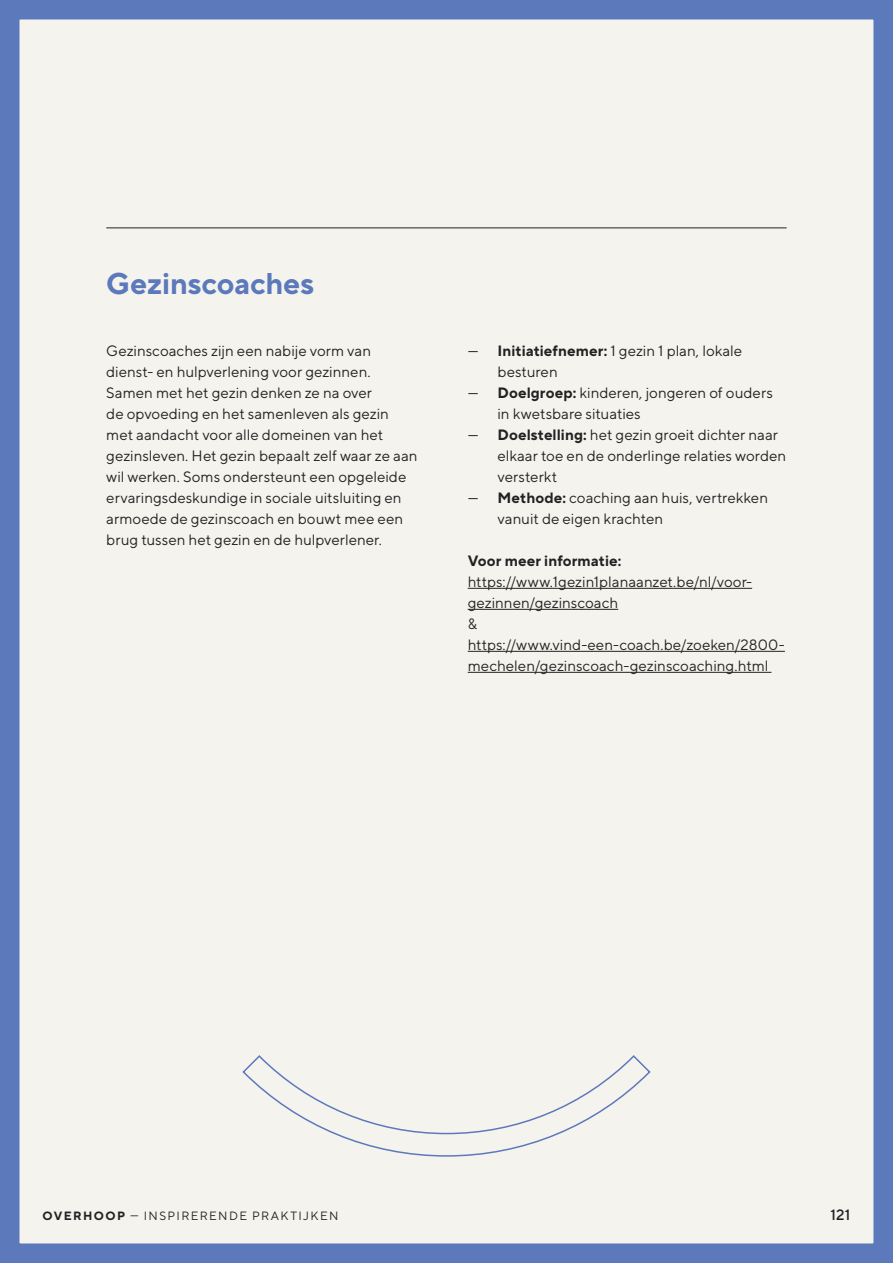
<style>
.page{position:relative;width:893px;height:1263px;background:#f5f3ee}
.page>*{position:absolute;margin:0;border:0;box-sizing:border-box;transform-origin:0 0}
.t1{font:700 30px "TT Norms Pro";letter-spacing:-.005em;color:#5c79bb}
.t2{font:15px/21px "TT Norms Pro";letter-spacing:.005em;color:#232222}
.t3{font:700 15px "TT Norms Pro";letter-spacing:.005em;color:#232222}
.t4{font:500 15px "TT Norms Pro";color:#232222}
.t5{font:12px "TT Norms Pro";letter-spacing:.115em;color:#232222}
.s1{font-weight:700}
</style>
<div class="page">
<div style="left:0;top:0;width:893px;height:1263px;border:20px solid #5c79bb"></div>
<svg style="left:242px;top:1055px;width:409px;height:102px"></svg>
<hr style="left:106px;top:227px;width:681px;height:1px;background:#232222">
<hr style="left:468px;top:588px;width:284px;height:1px;background:#232222">
<hr style="left:468px;top:609px;width:150px;height:1px;background:#232222">
<hr style="left:468px;top:651px;width:317px;height:1px;background:#232222">
<hr style="left:468px;top:672px;width:303px;height:1px;background:#232222">
<h1 class="t1" style="left:106px;top:264px;width:209px">Gezinscoaches</h1>
<p class="t2" style="left:106px;top:339px;width:313px">Gezinscoaches zijn een nabije vorm van dienst- en hulpverlening voor gezinnen.<br>Samen met het gezin denken ze na over<br>de opvoeding en het samenleven als gezin met aandacht voor alle domeinen van het gezinsleven. Het gezin bepaalt zelf waar ze aan wil werken. Soms ondersteunt een opgeleide ervaringsdeskundige in sociale uitsluiting en armoede de gezinscoach en bouwt mee een brug tussen het gezin en de hulpverlener.</p>
<p class="t2" style="left:497px;top:339px;width:246px;text-indent:-30px">— <span class="s1">Initiatiefnemer:</span> 1 gezin 1 plan, lokale besturen</p>
<p class="t2" style="left:497px;top:381px;width:277px;text-indent:-30px">— <span class="s1">Doelgroep:</span> kinderen, jongeren of ouders in kwetsbare situaties</p>
<p class="t2" style="left:497px;top:423px;width:290px;text-indent:-30px">— <span class="s1">Doelstelling:</span> het gezin groeit dichter naar elkaar toe en de onderlinge relaties worden versterkt</p>
<p class="t2" style="left:497px;top:486px;width:272px;text-indent:-30px">— <span class="s1">Methode:</span> coaching aan huis, vertrekken vanuit de eigen krachten</p>
<p class="t3" style="left:468px;top:551px;width:155px">Voor meer informatie:</p>
<p class="t2" style="left:468px;top:570px;width:319px">https://www.1gezin1planaanzet.be/nl/voor&shy;gezinnen/gezinscoach<br>&amp; https://www.vind-een-coach.be/zoeken/2800- mechelen/gezinscoach-gezinscoaching.html</p>
<p class="t5" style="left:43px;top:1208px;width:297px"><span class="s1">OVERHOOP</span> — INSPIRERENDE PRAKTIJKEN</p>
<p class="t4" style="left:830px;top:1205px;width:21px">121</p>
</div>
